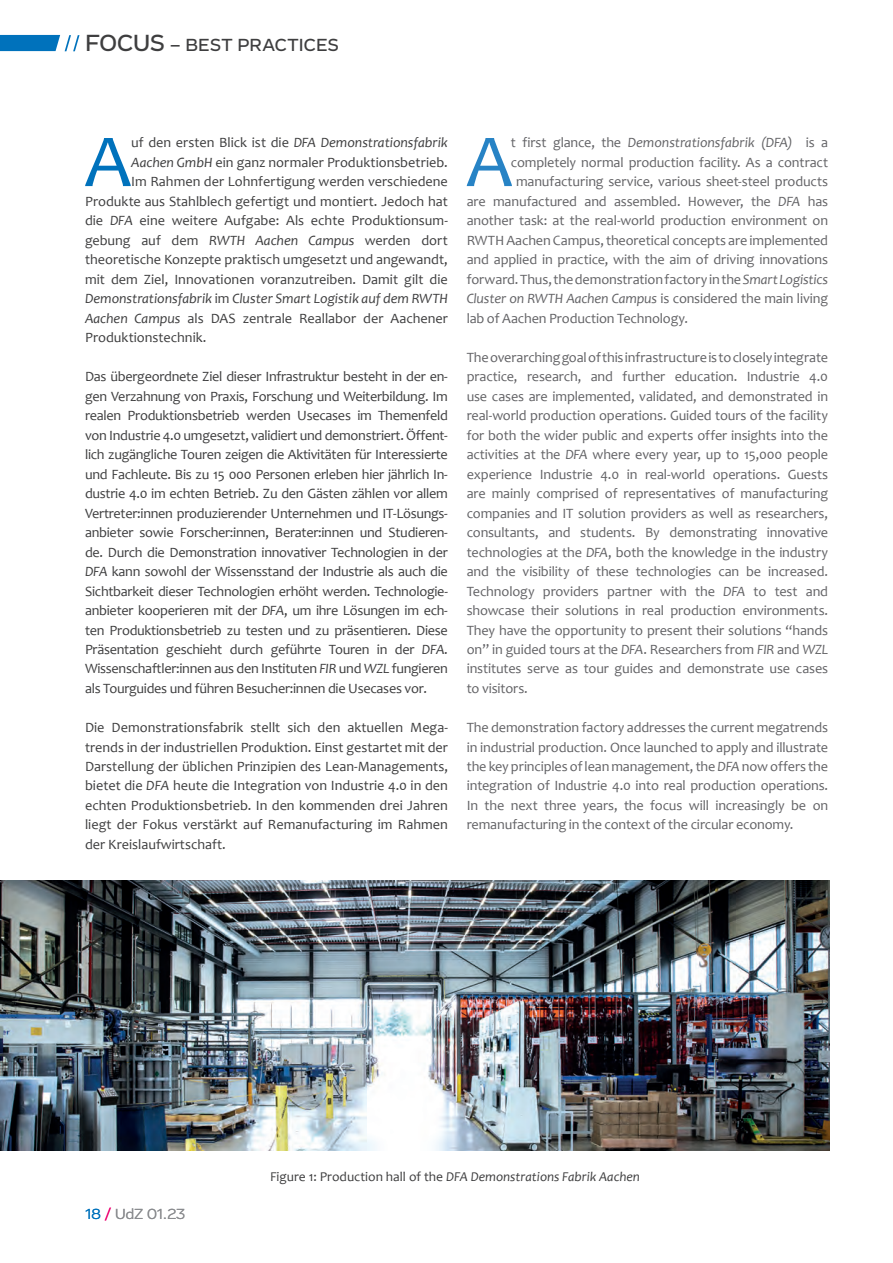
<style>
.page{position:relative;width:893px;height:1263px;background:#fff}
.page>*{position:absolute;margin:0;border:0;box-sizing:border-box;transform-origin:0 0}
.t1{font:75.6px "Candara";color:#0072bc}
.t2{font:75.6px "Candara";color:#2783c5}
.t3{font:500 18px "Vito";letter-spacing:.015em;color:#3e3e3f}
.t4{font:15px "Vito";letter-spacing:-.005em;color:#8a8c8f}
.t5{font:14.25px/19.5px "Candara";color:#3e3e3f;text-align:justify}
.t6{font:14.25px/19.5px "Candara";letter-spacing:-.01em;color:#636366;text-align:justify}
.t7{font:italic 14.25px "Candara";letter-spacing:-.005em;color:#3e3e3f}
.t8{font:italic 14.25px "Candara";letter-spacing:-.01em;color:#636366}
.t9{font:italic 13.5px "Candara";color:#3e3e3f}
.s1{font-size:24px}
.s2{font-style:normal}
.s3{font-style:italic}
.s4{color:#0072bc}
.s5{color:#ed0372}
</style>
<div class="page">
<svg style="left:0;top:35px;width:80px;height:16px"></svg>
<img style="left:0;top:880px;width:829px;height:270px">
<p class="t3" style="left:85px;top:34px;width:255px"><span class="s1">FOCUS</span> – BEST PRACTICES</p>
<h1 class="t1" style="left:85px;top:114px;width:48px">A</h1>
<p class="t7" style="left:131px;top:133px;width:318px"><span class="s2">uf den ersten Blick ist die</span> DFA Demonstrationsfabrik</p>
<p class="t5" style="left:131px;top:152px;width:318px"><span class="s3">Aachen GmbH</span> ein ganz normaler Produktionsbetrieb.</p>
<p class="t5" style="left:131px;top:172px;width:318px">Im Rahmen der Lohnfertigung werden verschiedene</p>
<p class="t5" style="left:85px;top:191px;width:364px">Produkte aus Stahlblech gefertigt und montiert. Jedoch hat</p>
<p class="t5" style="left:85px;top:211px;width:364px">die <span class="s3">DFA</span> eine weitere Aufgabe: Als echte Produktionsum-</p>
<p class="t5" style="left:85px;top:230px;width:364px">gebung auf dem <span class="s3">RWTH Aachen Campus</span> werden dort</p>
<p class="t5" style="left:85px;top:250px;width:364px">theoretische Konzepte praktisch umgesetzt und angewandt,</p>
<p class="t5" style="left:85px;top:269px;width:364px">mit dem Ziel, Innovationen voranzutreiben. Damit gilt die</p>
<p class="t7" style="left:85px;top:289px;width:364px">Demonstrationsfabrik <span class="s2">im</span> Cluster Smart Logistik auf dem RWTH</p>
<p class="t5" style="left:85px;top:308px;width:364px"><span class="s3">Aachen Campus</span> als DAS zentrale Reallabor der Aachener</p>
<p class="t5" style="left:85px;top:327px;width:123px">Produktionstechnik.</p>
<p class="t5" style="left:85px;top:366px;width:364px">Das übergeordnete Ziel dieser Infrastruktur besteht in der en&shy;gen Verzahnung von Praxis, Forschung und Weiterbildung. Im realen Produktionsbetrieb werden Usecases im Themenfeld von Industrie 4.0 umgesetzt, validiert und demonstriert. Öffent&shy;lich zugängliche Touren zeigen die Aktivitäten für Interessierte und Fachleute. Bis zu 15 000 Personen erleben hier jährlich In&shy;dustrie 4.0 im echten Betrieb. Zu den Gästen zählen vor allem Vertreter:innen produzierender Unternehmen und IT-Lösungs&shy;anbieter sowie Forscher:innen, Berater:innen und Studieren&shy;de. Durch die Demonstration innovativer Technologien in der <span class="s3">DFA</span> kann sowohl der Wissensstand der Industrie als auch die Sichtbarkeit dieser Technologien erhöht werden. Technologie&shy;anbieter kooperieren mit der <span class="s3">DFA</span>, um ihre Lösungen im ech&shy;ten Produktionsbetrieb zu testen und zu präsentieren. Diese Präsentation geschieht durch geführte Touren in der <span class="s3">DFA</span>.<br>Wissenschaftler:innen aus den Instituten <span class="s3">FIR</span> und <span class="s3">WZL</span> fungieren als Tourguides und führen Besucher:innen die Usecases vor.</p>
<p class="t5" style="left:85px;top:717px;width:364px">Die Demonstrationsfabrik stellt sich den aktuellen Mega&shy;trends in der industriellen Produktion. Einst gestartet mit der Darstellung der üblichen Prinzipien des Lean-Managements, bietet die <span class="s3">DFA</span> heute die Integration von Industrie 4.0 in den echten Produktionsbetrieb. In den kommenden drei Jahren liegt der Fokus verstärkt auf Remanufacturing im Rahmen der Kreislaufwirtschaft.</p>
<h1 class="t2" style="left:466px;top:114px;width:48px">A</h1>
<p class="t8" style="left:511px;top:133px;width:319px"><span class="s2">t first glance, the</span> Demonstrationsfabrik (DFA) <span class="s2">is a</span></p>
<p class="t6" style="left:511px;top:152px;width:319px">completely normal production facility. As a contract</p>
<p class="t6" style="left:516px;top:172px;width:314px">manufacturing service, various sheet-steel products</p>
<p class="t6" style="left:467px;top:191px;width:363px">are manufactured and assembled. However, the <span class="s3">DFA</span> has</p>
<p class="t6" style="left:467px;top:211px;width:363px">another task: at the real-world production environment on</p>
<p class="t6" style="left:467px;top:230px;width:363px">RWTH Aachen Campus, theoretical concepts are implemented</p>
<p class="t6" style="left:467px;top:250px;width:363px">and applied in practice, with the aim of driving innovations</p>
<p class="t6" style="left:467px;top:269px;width:363px">forward. Thus, the demonstration factory in the <span class="s3">Smart Logistics</span></p>
<p class="t8" style="left:467px;top:289px;width:363px">Cluster on RWTH Aachen Campus <span class="s2">is considered the main living</span></p>
<p class="t6" style="left:467px;top:308px;width:223px">lab of Aachen Production Technology.</p>
<p class="t6" style="left:467px;top:347px;width:363px">The overarching goal of this infrastructure is to closely integrate practice, research, and further education. Industrie 4.0 use cases are implemented, validated, and demonstrated in real-world production operations. Guided tours of the facility for both the wider public and experts offer insights into the activities at the <span class="s3">DFA</span> where every year, up to 15,000 people experience Industrie 4.0 in real-world operations. Guests are mainly comprised of representatives of manufacturing companies and IT solution providers as well as researchers, consultants, and students. By demonstrating innovative technologies at the <span class="s3">DFA</span>, both the knowledge in the industry and the visibility of these technologies can be increased.<br>Technology providers partner with the <span class="s3">DFA</span> to test and showcase their solutions in real production environments.<br>They have the opportunity to present their solutions “hands on” in guided tours at the <span class="s3">DFA</span>. Researchers from <span class="s3">FIR</span> and <span class="s3">WZL </span>institutes serve as tour guides and demonstrate use cases to visitors.</p>
<p class="t6" style="left:467px;top:717px;width:363px">The demonstration factory addresses the current megatrends in industrial production. Once launched to apply and illustrate the key principles of lean management, the <span class="s3">DFA</span> now offers the integration of Industrie 4.0 into real production operations.<br>In the next three years, the focus will increasingly be on remanufacturing in the context of the circular economy.</p>
<p class="t4" style="left:85px;top:1205px;width:102px"><span class="s4">18</span> <span class="s5">/</span> UdZ 01.23</p>
<p class="t9" style="left:270px;top:1168px;width:371px"><span class="s2">Figure 1: Production hall of the</span> DFA Demonstrations Fabrik Aachen</p>
</div>
